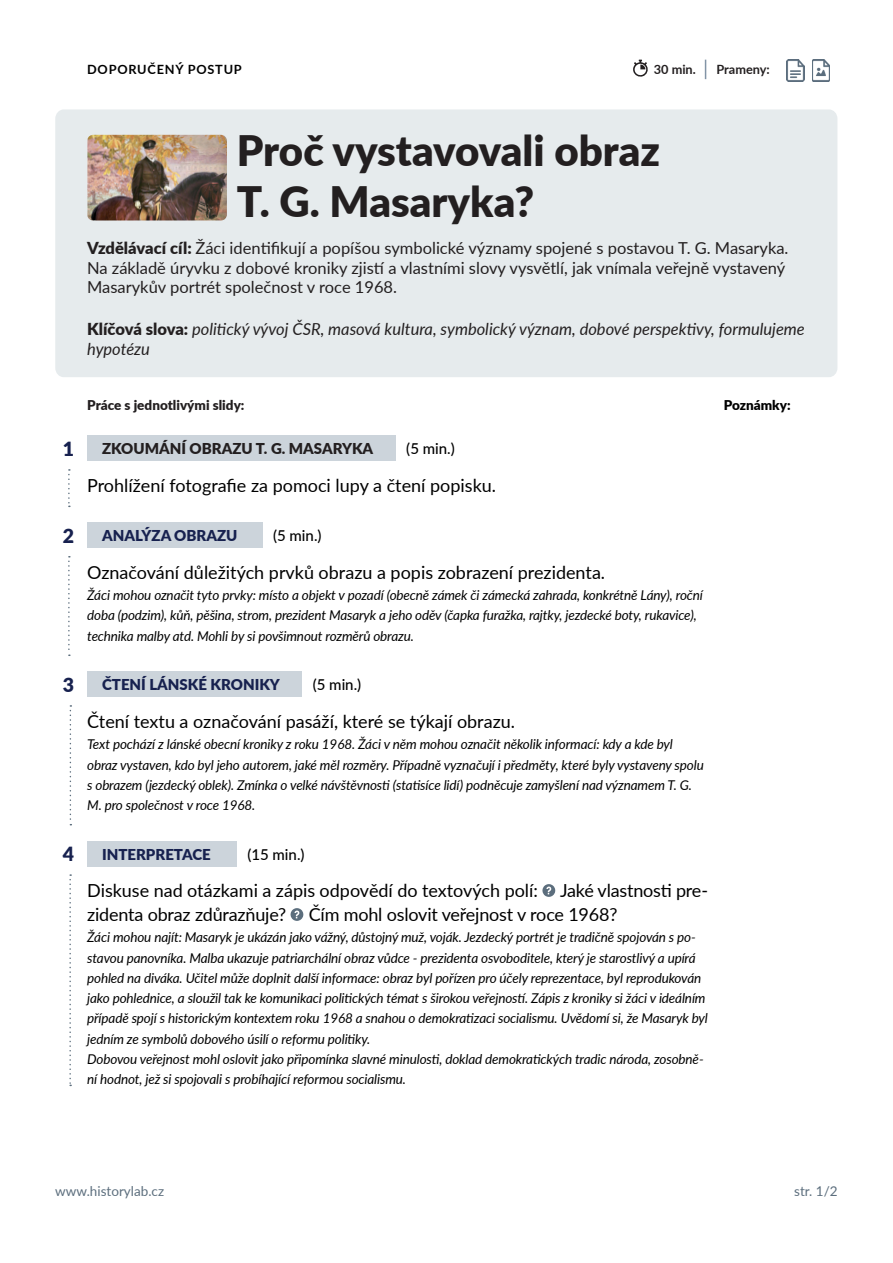
<style>
.page{position:relative;width:893px;height:1263px;background:#fff}
.page>*{position:absolute;margin:0;border:0;box-sizing:border-box;transform-origin:0 0}
.t1{font:900 42px "Lato";color:#231f20}
.t2{font:900 19.5px "Lato";color:#17214f}
.t3{font:18px/24px "Lato";color:#000}
.t4{font:16.5px/19.8px "Lato";color:#231f20}
.t5{font:italic 16.5px/19.8px "Lato";color:#231f20}
.t6{font:900 15px "Lato";color:#17214f}
.t7{font:500 15px "Lato";color:#000}
.t8{font:900 15px "Lato";color:#231f20}
.odrazky_s_pismeny{font:italic 13.5px/20.2px "Lato";letter-spacing:-.01em;color:#000}
.t9{font:900 13.5px "Lato";color:#231f20}
.t10{font:13.5px "Lato";color:#5c6e7d}
.t11{font:900 13.5px "Lato";color:#000}
.t12{font:700 12.75px "Lato";letter-spacing:.06em;color:#000}
.t13{font:700 12.75px "Lato";color:#231f20}
.s1{font-weight:900}
.s2{font-weight:900;font-style:normal}
</style>
<div class="page">
<svg style="left:633px;top:60px;width:15px;height:17px"></svg>
<svg style="left:705px;top:60px;width:1px;height:19px"></svg>
<div style="left:55px;top:109px;width:782px;height:268px;background:#e6ebed;border-radius:9px"></div>
<img style="left:87px;top:135px;width:140px;height:85px">
<div style="left:87px;top:436px;width:308px;height:25px;background:#ccd4db"></div>
<svg style="left:68px;top:469px;width:2px;height:38px"></svg>
<div style="left:87px;top:671px;width:215px;height:26px;background:#ccd4db"></div>
<div style="left:87px;top:522px;width:175px;height:26px;background:#ccd4db"></div>
<svg style="left:70px;top:705px;width:1px;height:120px"></svg>
<svg style="left:68px;top:556px;width:2px;height:100px"></svg>
<img style="left:812px;top:60px;width:18px;height:21px">
<img style="left:787px;top:60px;width:17px;height:21px">
<svg style="left:542px;top:884px;width:13px;height:13px"></svg>
<svg style="left:291px;top:908px;width:12px;height:13px"></svg>
<div style="left:87px;top:841px;width:150px;height:25px;background:#ccd4db"></div>
<svg style="left:69px;top:874px;width:2px;height:212px"></svg>
<p class="t12" style="left:87px;top:60px;width:156px">DOPORUČENÝ POSTUP</p>
<p class="t13" style="left:716px;top:60px;width:55px">Prameny:</p>
<p class="t13" style="left:654px;top:60px;width:44px">30 min.</p>
<p class="t1" style="left:237px;top:119px;width:425px">Proč vystavovali obraz</p>
<p class="t1" style="left:237px;top:170px;width:299px">T. G. Masaryka?</p>
<p class="t4" style="left:87px;top:237px;width:703px"><span class="s1">Vzdělávací cíl:</span> Žáci identifikují a popíšou symbolické významy spojené s postavou T. G. Masaryka.<br>Na základě úryvku z dobové kroniky zjistí a vlastními slovy vysvětlí, jak vnímala veřejně vystavený<br>Masarykův portrét společnost v roce 1968.</p>
<p class="t5" style="left:87px;top:318px;width:719px"><span class="s2">Klíčová slova:</span> politický vývoj ČSR, masová kultura, symbolický význam, dobové perspektivy, formulujeme hypotézu</p>
<p class="t9" style="left:87px;top:395px;width:159px">Práce s jednotlivými slidy:</p>
<p class="t11" style="left:724px;top:395px;width:68px">Poznámky:</p>
<p class="t2" style="left:63px;top:434px;width:13px">1</p>
<p class="t8" style="left:102px;top:438px;width:273px">ZKOUMÁNÍ OBRAZU T. G. MASARYKA</p>
<p class="t7" style="left:406px;top:438px;width:50px">(5 min.)</p>
<p class="t2" style="left:63px;top:521px;width:13px">2</p>
<p class="t2" style="left:63px;top:670px;width:13px">3</p>
<p class="t3" style="left:87px;top:472px;width:410px">Prohlížení fotografie za pomoci lupy a čtení popisku.</p>
<p class="t6" style="left:102px;top:524px;width:137px">ANALÝZA OBRAZU</p>
<p class="t7" style="left:273px;top:525px;width:50px">(5 min.)</p>
<p class="t3" style="left:87px;top:559px;width:519px">Označování důležitých prvků obrazu a popis zobrazení prezidenta.</p>
<p class="odrazky_s_pismeny" style="left:87px;top:584px;width:617px">Žáci mohou označit tyto prvky: místo a objekt v pozadí (obecně zámek či zámecká zahrada, konkrétně Lány), roční doba (podzim), kůň, pěšina, strom, prezident Masaryk a jeho oděv (čapka furažka, rajtky, jezdecké boty, rukavice), technika malby atd. Mohli by si povšimnout rozměrů obrazu.</p>
<p class="t6" style="left:102px;top:673px;width:179px">ČTENÍ LÁNSKÉ KRONIKY</p>
<p class="t7" style="left:313px;top:674px;width:50px">(5 min.)</p>
<p class="t3" style="left:87px;top:708px;width:429px">Čtení textu a označování pasáží, které se týkají obrazu.</p>
<p class="odrazky_s_pismeny" style="left:87px;top:734px;width:618px">Text pochází z lánské obecní kroniky z roku 1968. Žáci v něm mohou označit několik informací: kdy a kde byl obraz vystaven, kdo byl jeho autorem, jaké měl rozměry. Případně vyznačují i předměty, které byly vystaveny spolu s obrazem (jezdecký oblek). Zmínka o velké návštěvnosti (statisíce lidí) podněcuje zamyšlení nad významem T. G.<br>M. pro společnost v roce 1968.</p>
<p class="t7" style="left:247px;top:843px;width:59px">(15 min.)</p>
<p class="t3" style="left:87px;top:877px;width:622px">Diskuse nad otázkami a zápis odpovědí do textových polí: Jaké vlastnosti pre&shy;zidenta obraz zdůrazňuje? Čím mohl oslovit veřejnost v roce 1968?</p>
<p class="odrazky_s_pismeny" style="left:87px;top:927px;width:622px">Žáci mohou najít: Masaryk je ukázán jako vážný, důstojný muž, voják. Jezdecký portrét je tradičně spojován s po&shy;stavou panovníka. Malba ukazuje patriarchální obraz vůdce - prezidenta osvoboditele, který je starostlivý a upírá pohled na diváka. Učitel může doplnit další informace: obraz byl pořízen pro účely reprezentace, byl reprodukován jako pohlednice, a sloužil tak ke komunikaci politických témat s širokou veřejností. Zápis z kroniky si žáci v ideálním případě spojí s historickým kontextem roku 1968 a snahou o demokratizaci socialismu. Uvědomí si, že Masaryk byl jedním ze symbolů dobového úsilí o reformu politiky.</p>
<p class="odrazky_s_pismeny" style="left:87px;top:1048px;width:618px">Dobovou veřejnost mohl oslovit jako připomínka slavné minulosti, doklad demokratických tradic národa, zosobně&shy;ní hodnot, jež si spojovali s probíhající reformou socialismu.</p>
<p class="t2" style="left:63px;top:840px;width:13px">4</p>
<p class="t6" style="left:102px;top:843px;width:110px">INTERPRETACE</p>
<p class="t10" style="left:55px;top:1181px;width:110px">www.historylab.cz</p>
<p class="t10" style="left:794px;top:1181px;width:45px">str. 1/2</p>
</div>
